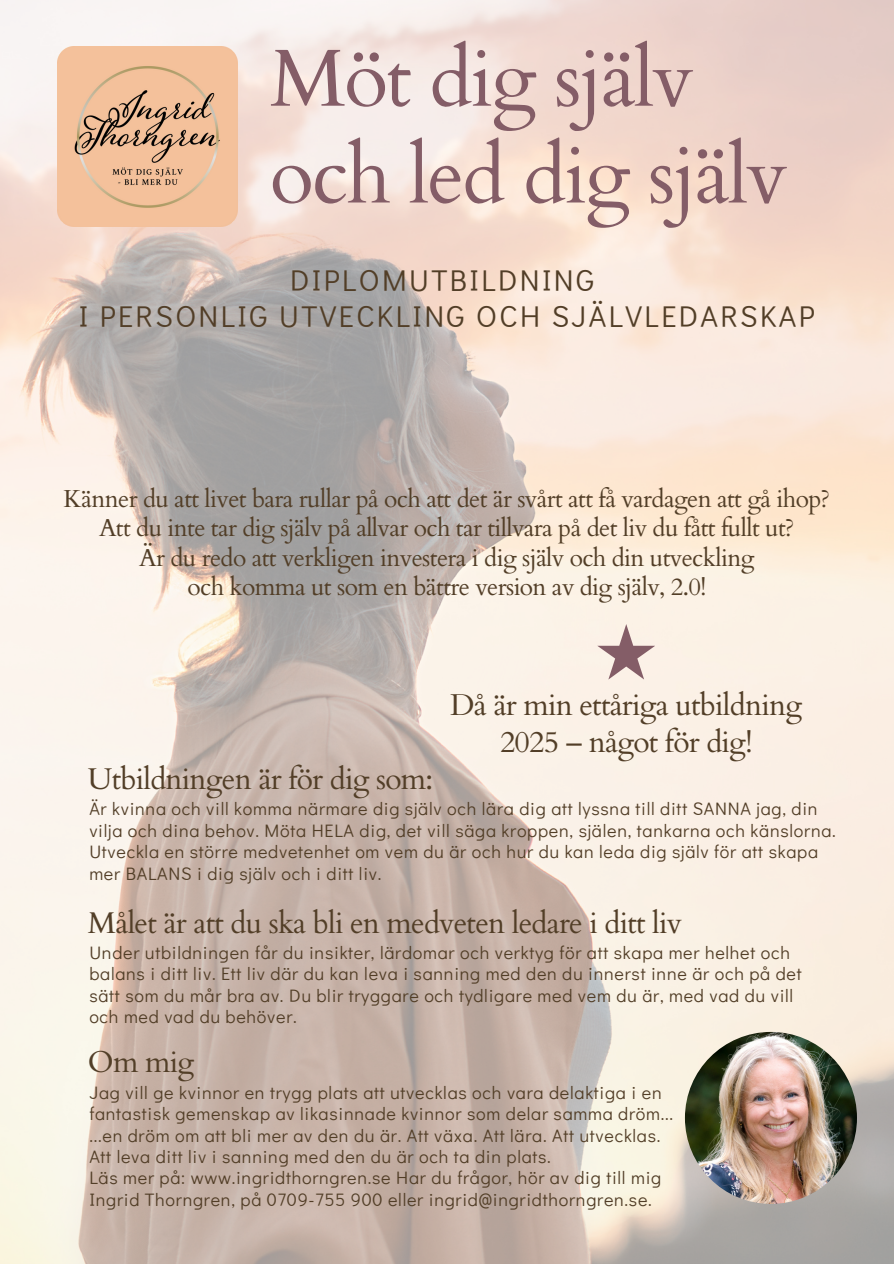
<style>
.page{position:relative;width:894px;height:1264px;background:#fff}
.page>*{position:absolute;margin:0;border:0;box-sizing:border-box;transform-origin:0 0}
.t1{font:81px/96.8px "Cardo";letter-spacing:-.025em;color:#845d67}
.t2{font:30px/37.2px "Cardo";letter-spacing:-.025em;color:#523e27;text-align:center}
.t3{font:30px/36px "Didact Gothic";letter-spacing:.08em;color:#523e27;text-align:center}
.t4{font:24.6px/29.2px "Cardo";letter-spacing:-.025em;color:#523e27;text-align:center}
.t5{font:18px/21.3px "Didact Gothic";letter-spacing:.04em;color:#523e27}
</style>
<div class="page">
<img style="left:0;top:0;width:893px;height:1263px">
<img style="left:684px;top:1031px;width:172px;height:172px;border-radius:50%">
<svg style="left:597px;top:624px;width:57px;height:55px;background:#d4c0bc"></svg>
<img style="left:58px;top:47px;width:180px;height:180px">
<h2 class="t1" style="left:270px;top:32px;width:518px">Möt dig själv och led dig själv</h2>
<h4 class="t3" style="left:79px;top:262px;width:737px">DIPLOMUTBILDNING<br>I PERSONLIG UTVECKLING OCH SJÄLVLEDARSKAP</h4>
<h3 class="t4" style="left:63px;top:484px;width:768px">Känner du att livet bara rullar på och att det är svårt att få vardagen att gå ihop?<br>Att du inte tar dig själv på allvar och tar tillvara på det liv du fått fullt ut?<br>Är du redo att verkligen investera i dig själv och din utveckling<br>och komma ut som en bättre version av dig själv, 2.0!</h3>
<p class="t2" style="left:450px;top:687px;width:353px">Då är min ettåriga utbildning<br>2025 – något för dig!</p>
<h3 class="t2" style="left:88px;top:761px;width:346px">Utbildningen är för dig som:</h3>
<p class="t5" style="left:89px;top:797px;width:747px">Är kvinna och vill komma närmare dig själv och lära dig att lyssna till ditt SANNA jag, din vilja och dina behov. Möta HELA dig, det vill säga kroppen, själen, tankarna och känslorna.<br>Utveckla en större medvetenhet om vem du är och hur du kan leda dig själv för att skapa mer BALANS i dig själv och i ditt liv.</p>
<h3 class="t2" style="left:88px;top:904px;width:595px">Målet är att du ska bli en medveten ledare i ditt liv</h3>
<p class="t5" style="left:89px;top:941px;width:713px">Under utbildningen får du insikter, lärdomar och verktyg för att skapa mer helhet och balans i ditt liv. Ett liv där du kan leva i sanning med den du innerst inne är och på det sätt som du mår bra av. Du blir tryggare och tydligare med vem du är, med vad du vill och med vad du behöver.</p>
<p class="t2" style="left:88px;top:1043px;width:108px">Om mig</p>
<p class="t5" style="left:89px;top:1081px;width:585px">Jag vill ge kvinnor en trygg plats att utvecklas och vara delaktiga i en fantastisk gemenskap av likasinnade kvinnor som delar samma dröm...</p>
<h3 class="t5" style="left:89px;top:1123px;width:572px">...en dröm om att bli mer av den du är. Att växa. Att lära. Att utvecklas.</h3>
<p class="t5" style="left:89px;top:1145px;width:463px">Att leva ditt liv i sanning med den du är och ta din plats.</p>
<p class="t5" style="left:89px;top:1166px;width:573px">Läs mer på: www.ingridthorngren.se Har du frågor, hör av dig till mig</p>
<p class="t5" style="left:89px;top:1187px;width:564px">Ingrid Thorngren, på 0709-755 900 eller ingrid@ingridthorngren.se.</p>
</div>
